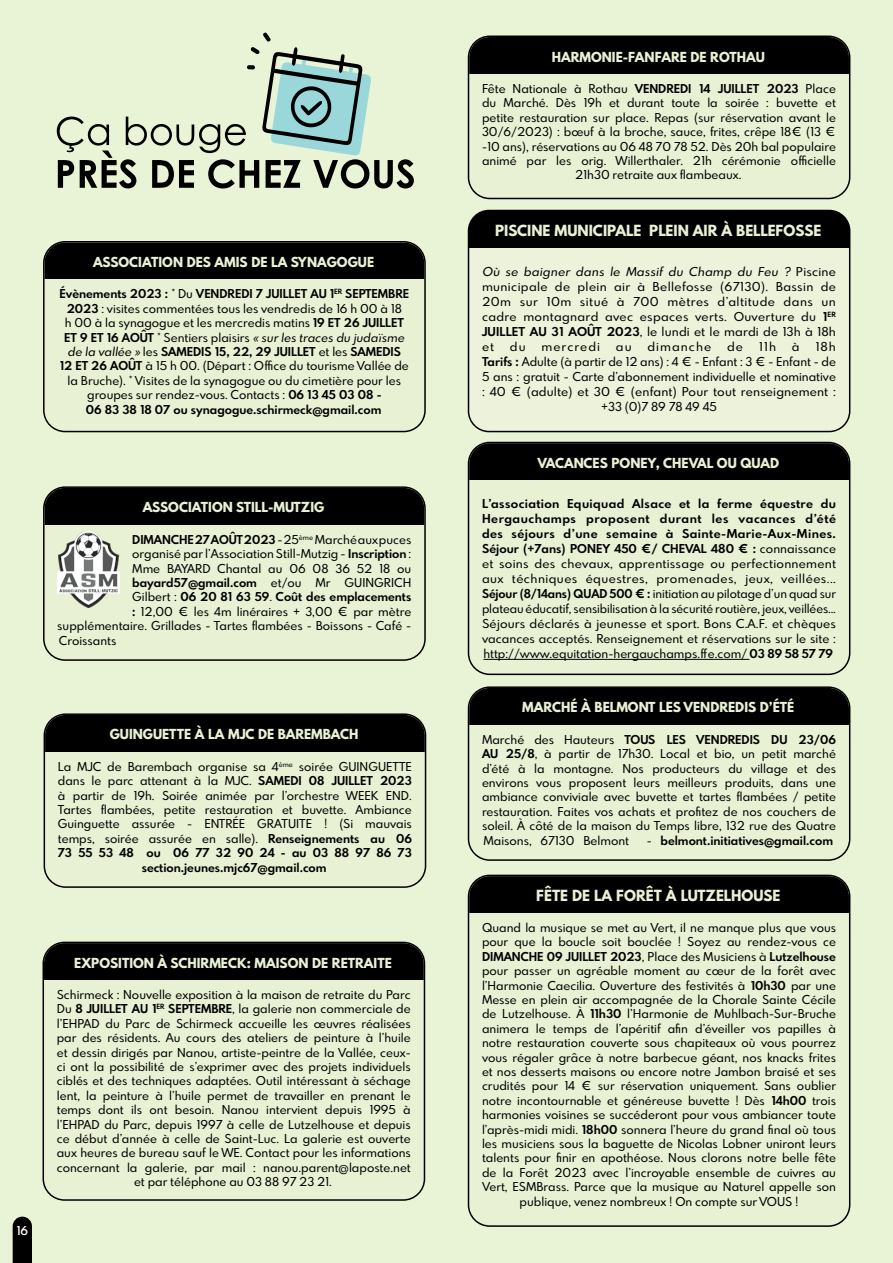
<style>
.page{position:relative;width:893px;height:1263px;background:#e9f3d5}
.page>*{position:absolute;margin:0;border:0;box-sizing:border-box;transform-origin:0 0}
.t1{font:800 15px "Spartan MB";color:#e9f1d4}
.t2{font:800 13.5px "Spartan MB";color:#e9f1d4}
.t3{font:500 12px/14.4px "Spartan MB";color:#000;text-align:center}
.t4{font:700 12px "Spartan MB";color:#000}
.t5{font:500 12px "Spartan MB";letter-spacing:.08em;color:#000}
.t6{font:600 12px "Spartan MB";color:#fff}
.s1{font-weight:700}
.s2{font-weight:500}
</style>
<div class="page">
<svg style="left:13px;top:1216px;width:19px;height:47px"></svg>
<div style="left:469px;top:443px;width:380px;height:37px;background:#000"></div>
<hr style="left:483px;top:659px;width:266px;height:1px;background:#000">
<div style="left:468px;top:442px;width:382px;height:233px;border:2px solid #000;border-radius:21px"></div>
<svg style="left:57px;top:33px;width:357px;height:155px"></svg>
<div style="left:468px;top:210px;width:382px;height:221px;background:#edf2da;border-radius:21px"></div>
<div style="left:468px;top:211px;width:382px;height:37px;background:#000"></div>
<div style="left:468px;top:210px;width:382px;height:222px;border:2px solid #000;border-radius:21px"></div>
<div style="left:45px;top:242px;width:379px;height:37px;background:#000"></div>
<div style="left:43px;top:241px;width:383px;height:191px;border:2px solid #000;border-radius:21px"></div>
<div style="left:469px;top:688px;width:380px;height:36px;background:#000"></div>
<div style="left:468px;top:686px;width:382px;height:175px;border:2px solid #000;border-radius:21px"></div>
<div style="left:45px;top:488px;width:379px;height:36px;background:#000"></div>
<div style="left:43px;top:486px;width:383px;height:175px;border:2px solid #000;border-radius:21px"></div>
<img style="left:57px;top:532px;width:63px;height:76px">
<div style="left:45px;top:715px;width:380px;height:36px;background:#000"></div>
<div style="left:44px;top:713px;width:382px;height:175px;border:2px solid #000;border-radius:21px"></div>
<div style="left:44px;top:943px;width:380px;height:37px;background:#000"></div>
<div style="left:43px;top:942px;width:382px;height:259px;border:2px solid #000;border-radius:21px"></div>
<div style="left:469px;top:37px;width:380px;height:37px;background:#000"></div>
<div style="left:468px;top:36px;width:382px;height:163px;border:2px solid #000;border-radius:21px"></div>
<div style="left:469px;top:876px;width:380px;height:37px;background:#000"></div>
<div style="left:468px;top:875px;width:382px;height:352px;border:2px solid #000;border-radius:21px"></div>
<p class="t2" style="left:93px;top:252px;width:283px">ASSOCIATION DES AMIS DE LA SYNAGOGUE</p>
<p class="t3" style="left:60px;top:286px;width:351px"><span class="s1">Évènements 2023 :</span> * Du <span class="s1">VENDREDI 7 JUILLET AU 1</span><sup>ER</sup> <span class="s1">SEPTEMBRE 2023</span> : visites commentées tous les vendredis de 16 h 00 à 18<br>h 00 à la synagogue et les mercredis matins <span class="s1">19 ET 26 JUILLET ET 9 ET 16 AOÛT</span> * Sentiers plaisirs « sur les traces du judaïsme de la vallée » les <span class="s1">SAMEDIS 15, 22, 29 JUILLET</span> et les <span class="s1">SAMEDIS<br>12 ET 26 AOÛT</span> à 15 h 00. (Départ : Office du tourisme Vallée de la Bruche). * Visites de la synagogue ou du cimetière pour les groupes sur rendez-vous. Contacts : <span class="s1">06 13 45 03 08 -<br>06 83 38 18 07 ou synagogue.schirmeck@gmail.com</span></p>
<p class="t2" style="left:143px;top:498px;width:183px">ASSOCIATION STILL-MUTZIG</p>
<p class="t4" style="left:132px;top:531px;width:281px">DIMANCHE 27 AOÛT 2023 <span class="s2">- 25</span><sup>ème</sup> <span class="s2">Marché aux puces</span></p>
<p class="t3" style="left:132px;top:546px;width:281px">organisé par l’Association Still-Mutzig - <span class="s1">Inscription</span> :</p>
<p class="t3" style="left:132px;top:561px;width:281px">Mme BAYARD Chantal au 06 08 36 52 18 ou</p>
<p class="t4" style="left:132px;top:574px;width:281px">bayard57@gmail.com <span class="s2">et/ou Mr GUINGRICH</span></p>
<p class="t4" style="left:132px;top:589px;width:281px"><span class="s2">Gilbert :</span> 06 20 81 63 59<span class="s2">.</span> Coût des emplacements</p>
<p class="t3" style="left:132px;top:604px;width:281px"><span class="s1">:</span> 12,00 € les 4m linéraires + 3,00 € par mètre</p>
<p class="t3" style="left:57px;top:618px;width:355px">supplémentaire. Grillades - Tartes flambées - Boissons - Café -</p>
<p class="t3" style="left:59px;top:633px;width:59px">Croissants</p>
<p class="t2" style="left:110px;top:725px;width:250px">GUINGUETTE À LA MJC DE BAREMBACH</p>
<p class="t3" style="left:58px;top:759px;width:356px">La MJC de Barembach organise sa 4<sup>ème</sup> soirée GUINGUETTE dans le parc attenant à la MJC. <span class="s1">SAMEDI 08 JUILLET 2023 </span>à partir de 19h. Soirée animée par l’orchestre WEEK END.<br>Tartes flambées, petite restauration et buvette. Ambiance Guinguette assurée - ENTRÉE GRATUITE ! (Si mauvais temps, soirée assurée en salle). <span class="s1">Renseignements au 06<br>73 55 53 48 ou 06 77 32 90 24 - au 03 88 97 86 73 section.jeunes.mjc67@gmail.com</span></p>
<p class="t6" style="left:16px;top:1222px;width:13px">16</p>
<p class="t2" style="left:74px;top:953px;width:319px">EXPOSITION À SCHIRMECK: MAISON DE RETRAITE</p>
<p class="t3" style="left:57px;top:987px;width:356px">Schirmeck : Nouvelle exposition à la maison de retraite du Parc Du <span class="s1">8 JUILLET AU 1</span><sup>ER</sup> <span class="s1">SEPTEMBRE</span>, la galerie non commerciale de l’EHPAD du Parc de Schirmeck accueille les œuvres réalisées par des résidents. Au cours des ateliers de peinture à l’huile et dessin dirigés par Nanou, artiste-peintre de la Vallée, ceux&shy;ci ont la possibilité de s’exprimer avec des projets individuels ciblés et des techniques adaptées. Outil intéressant à séchage lent, la peinture à l’huile permet de travailler en prenant le temps dont ils ont besoin. Nanou intervient depuis 1995 à l’EHPAD du Parc, depuis 1997 à celle de Lutzelhouse et depuis ce début d’année à celle de Saint-Luc. La galerie est ouverte aux heures de bureau sauf le WE. Contact pour les informations concernant la galerie, par mail : nanou.parent@laposte.net et par téléphone au 03 88 97 23 21.</p>
<p class="t2" style="left:552px;top:47px;width:215px">HARMONIE-FANFARE DE ROTHAU</p>
<p class="t3" style="left:482px;top:81px;width:356px">Fête Nationale à Rothau <span class="s1">VENDREDI 14 JUILLET 2023</span> Place du Marché. Dès 19h et durant toute la soirée : buvette et petite restauration sur place. Repas (sur réservation avant le 30/6/2023) : bœuf à la broche, sauce, frites, crêpe 18€ (13 € -10 ans), réservations au 06 48 70 78 52. Dès 20h bal populaire animé par les orig. Willerthaler. 21h cérémonie officielle 21h30 retraite aux flambeaux.</p>
<p class="t1" style="left:495px;top:220px;width:328px">PISCINE MUNICIPALE PLEIN AIR À BELLEFOSSE</p>
<p class="t3" style="left:482px;top:264px;width:356px;line-height:15px;text-align:justify">Où se baigner dans le Massif du Champ du Feu ? P i s c i n e municipale de plein air à Bellefosse (67130). Bassin de 20m sur 10m situé à 700 mètres d’altitude dans un cadre montagnard avec espaces verts. Ouverture du <span class="s1">1</span><sup>ER </sup><span class="s1">JUILLET AU 31 AOÛT 2023</span>, le lundi et le mardi de 13h à 18h et</p>
<p class="t3" style="left:510px;top:339px;width:17px">du</p>
<p class="t5" style="left:541px;top:339px;width:60px">mercredi</p>
<p class="t3" style="left:616px;top:339px;width:17px">au</p>
<p class="t5" style="left:647px;top:339px;width:65px">dimanche</p>
<p class="t3" style="left:727px;top:339px;width:17px">de</p>
<p class="t3" style="left:759px;top:339px;width:19px">11h</p>
<p class="t3" style="left:792px;top:339px;width:9px">à</p>
<p class="t3" style="left:815px;top:339px;width:22px">18h</p>
<p class="t3" style="left:482px;top:354px;width:355px"><span class="s1">Tarifs :</span> Adulte (à partir de 12 ans) : 4 € - Enfant : 3 € - Enfant - de</p>
<p class="t3" style="left:482px;top:369px;width:355px">5 ans : gratuit - Carte d’abonnement individuelle et nominative</p>
<p class="t3" style="left:482px;top:384px;width:355px">: 40 € (adulte) et 30 € (enfant) Pour tout renseignement :</p>
<p class="t3" style="left:601px;top:399px;width:117px">+33 (0)7 89 78 49 45</p>
<p class="t2" style="left:537px;top:453px;width:243px">VACANCES PONEY, CHEVAL OU QUAD</p>
<p class="t3" style="left:482px;top:496px;width:356px;line-height:15px;text-align:justify"><span class="s1">L’association Equiquad Alsace et la ferme équestre du Hergauchamps proposent durant les vacances d’été des séjours d’une semaine à Sainte-Marie-Aux-Mines.<br>Séjour (+7ans) PONEY 450 €/ CHEVAL 480 € :</span> connaissance et soins des chevaux, apprentissage ou perfectionnement aux téchniques équestres, promenades, jeux, veillées...<br><span class="s1">Séjour (8/14ans) QUAD 500 € :</span> initiation au pilotage d’un quad sur plateau éducatif, sensibilisation à la sécurité routière, jeux, veillées...<br>Séjours déclarés à jeunesse et sport. Bons C.A.F. et chèques vacances acceptés. Renseignement et réservations sur le site : http://www.equitation-hergauchamps.ffe.com/ <span class="s1">03 89 58 57 79</span></p>
<p class="t2" style="left:522px;top:698px;width:274px">MARCHÉ À BELMONT LES VENDREDIS D’ÉTÉ</p>
<p class="t3" style="left:482px;top:732px;width:356px;text-align:justify">Marché des Hauteurs <span class="s1">TOUS LES VENDREDIS DU 23/06<br>AU 25/8</span>, à partir de 17h30. Local et bio, un petit marché d’été à la montagne. Nos producteurs du village et des environs vous proposent leurs meilleurs produits, dans une ambiance conviviale avec buvette et tartes flambées / petite restauration. Faites vos achats et profitez de nos couchers de soleil. À côté de la maison du Temps libre, 132 rue des Quatre Maisons, 67130 Belmont</p>
<p class="t4" style="left:647px;top:832px;width:188px"><span class="s2">-</span> belmont.initiatives@gmail.com</p>
<p class="t1" style="left:536px;top:884px;width:246px">FÊTE DE LA FORÊT À LUTZELHOUSE</p>
<p class="t3" style="left:482px;top:920px;width:356px">Quand la musique se met au Vert, il ne manque plus que vous pour que la boucle soit bouclée ! Soyez au rendez-vous ce <span class="s1">DIMANCHE 09 JUILLET 2023</span>, Place des Musiciens à <span class="s1">Lutzelhouse </span>pour passer un agréable moment au cœur de la forêt avec l’Harmonie Caecilia. Ouverture des festivités à <span class="s1">10h30</span> par une Messe en plein air accompagnée de la Chorale Sainte Cécile de Lutzelhouse. À <span class="s1">11h30</span> l’Harmonie de Muhlbach-Sur-Bruche animera le temps de l’apéritif afin d’éveiller vos papilles à notre restauration couverte sous chapiteaux où vous pourrez vous régaler grâce à notre barbecue géant, nos knacks frites et nos desserts maisons ou encore notre Jambon braisé et ses crudités pour 14 € sur réservation uniquement. Sans oublier notre incontournable et généreuse buvette ! Dès <span class="s1">14h00</span> trois harmonies voisines se succéderont pour vous ambiancer toute l’après-midi midi. <span class="s1">18h00</span> sonnera l’heure du grand final où tous les musiciens sous la baguette de Nicolas Lobner uniront leurs talents pour finir en apothéose. Nous clorons notre belle fête de la Forêt 2023 avec l’incroyable ensemble de cuivres au Vert, ESMBrass. Parce que la musique au Naturel appelle son publique, venez nombreux ! On compte sur VOUS !</p>
</div>
